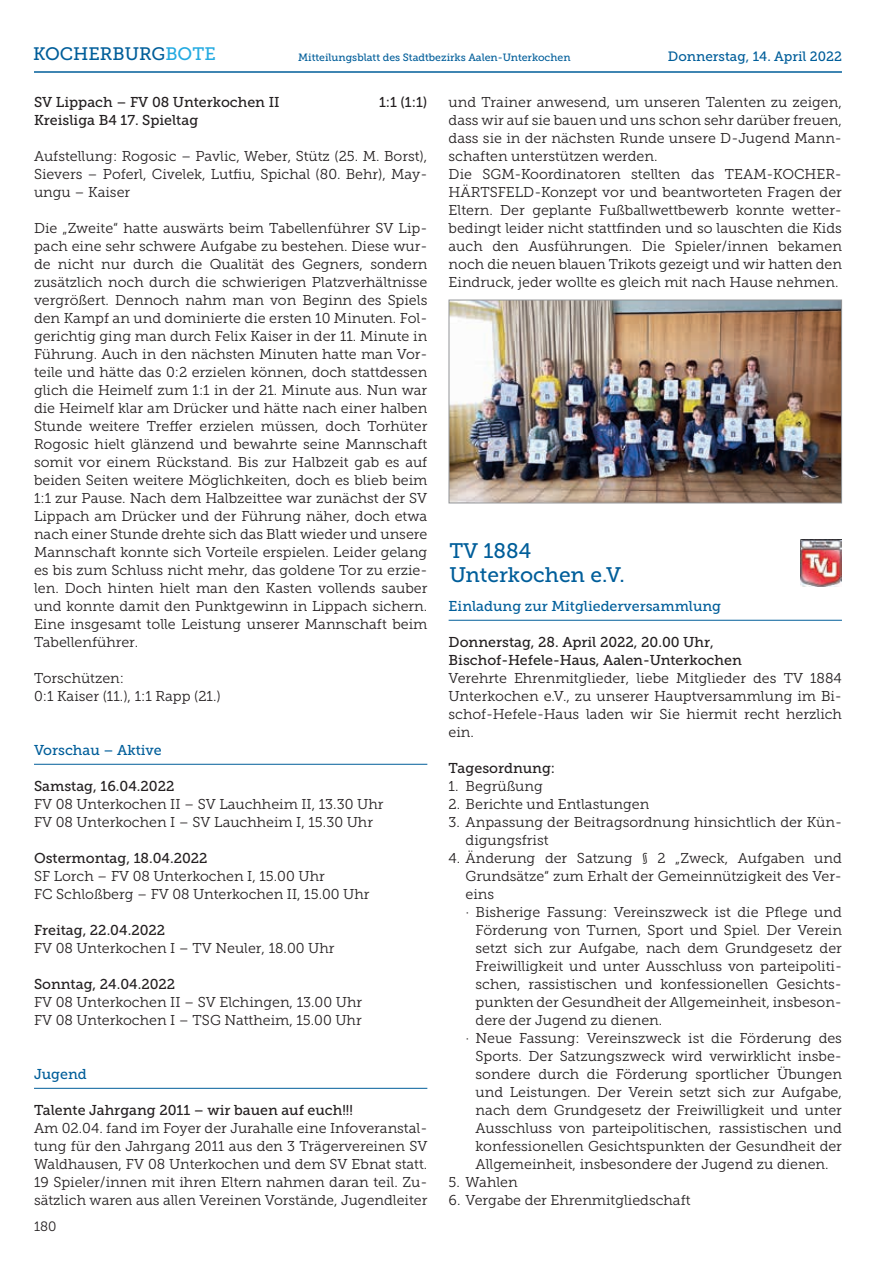
<style>
.page{position:relative;width:893px;height:1263px;background:#fff}
.page>*{position:absolute;margin:0;border:0;box-sizing:border-box;transform-origin:0 0}
.t1{font:21px/24px "Museo Slab 500";color:#005e9a}
.t2{font:18px "Museo Slab 500";color:#005e9a}
.t3{font:14.25px/18px "Museo Slab 300";color:#231f20}
.t4{font:14.25px/18px "Museo Slab 500";color:#231f20}
.t5{font:14.25px "Museo Slab 500";color:#005e9a}
.t6{font:13.5px "Museo Slab 500";color:#005e9a}
.t7{font:13.5px "Museo Slab 300";color:#231f20}
.t8{font:10.5px "Museo Slab 500";color:#005e9a}
.s1{color:#24aae1}
</style>
<div class="page">
<hr style="left:34px;top:71px;width:808px;height:2px;background:#005e9a">
<hr style="left:34px;top:764px;width:393px;height:1px;background:#005e9a">
<hr style="left:34px;top:1088px;width:393px;height:1px;background:#005e9a">
<hr style="left:449px;top:620px;width:393px;height:1px;background:#005e9a">
<img style="left:451px;top:302px;width:389px;height:199px">
<div style="left:449px;top:300px;width:393px;height:203px;border:1px solid #939598"></div>
<img style="left:801px;top:539px;width:41px;height:47px">
<p class="t2" style="left:33px;top:44px;width:184px">KOCHERBURG<span class="s1">BOTE</span></p>
<p class="t8" style="left:298px;top:51px;width:274px">Mitteilungsblatt des Stadtbezirks Aalen-Unterkochen</p>
<p class="t6" style="left:668px;top:49px;width:176px">Donnerstag, 14. April 2022</p>
<p class="t4" style="left:34px;top:93px;width:247px">SV Lippach – FV 08 Unterkochen II</p>
<p class="t4" style="left:379px;top:93px;width:50px">1:1 (1:1)</p>
<p class="t4" style="left:34px;top:111px;width:166px">Kreisliga B4 17. Spieltag</p>
<p class="t3" style="left:34px;top:147px;width:395px;text-align:justify">Aufstellung: Rogosic – Pavlic, Weber, Stütz (25. M. Borst), Sievers – Poferl, Civelek, Lutfiu, Spichal (80. Behr), May&shy;ungu – Kaiser</p>
<p class="t3" style="left:34px;top:219px;width:395px;text-align:justify">Die „Zweite“ hatte auswärts beim Tabellenführer SV Lip&shy;pach eine sehr schwere Aufgabe zu bestehen. Diese wur&shy;de nicht nur durch die Qualität des Gegners, sondern zusätzlich noch durch die schwierigen Platzverhältnisse vergrößert. Dennoch nahm man von Beginn des Spiels den Kampf an und dominierte die ersten 10 Minuten. Fol&shy;gerichtig ging man durch Felix Kaiser in der 11. Minute in Führung. Auch in den nächsten Minuten hatte man Vor&shy;teile und hätte das 0:2 erzielen können, doch stattdessen glich die Heimelf zum 1:1 in der 21. Minute aus. Nun war die Heimelf klar am Drücker und hätte nach einer halben Stunde weitere Treffer erzielen müssen, doch Torhüter Rogosic hielt glänzend und bewahrte seine Mannschaft somit vor einem Rückstand. Bis zur Halbzeit gab es auf beiden Seiten weitere Möglichkeiten, doch es blieb beim 1:1 zur Pause. Nach dem Halbzeittee war zunächst der SV Lippach am Drücker und der Führung näher, doch etwa nach einer Stunde drehte sich das Blatt wieder und unsere Mannschaft konnte sich Vorteile erspielen. Leider gelang es bis zum Schluss nicht mehr, das goldene Tor zu erzie&shy;len. Doch hinten hielt man den Kasten vollends sauber und konnte damit den Punktgewinn in Lippach sichern.<br>Eine insgesamt tolle Leistung unserer Mannschaft beim Tabellenführer.</p>
<p class="t3" style="left:34px;top:669px;width:188px">Torschützen:<br>0:1 Kaiser (11.), 1:1 Rapp (21.)</p>
<p class="t5" style="left:34px;top:742px;width:129px">Vorschau – Aktive</p>
<p class="t4" style="left:34px;top:777px;width:142px">Samstag, 16.04.2022</p>
<p class="t3" style="left:34px;top:795px;width:351px">FV 08 Unterkochen II – SV Lauchheim II, 13.30 Uhr<br>FV 08 Unterkochen I – SV Lauchheim I, 15.30 Uhr</p>
<p class="t4" style="left:34px;top:849px;width:175px">Ostermontag, 18.04.2022</p>
<p class="t3" style="left:34px;top:867px;width:337px">SF Lorch – FV 08 Unterkochen I, 15.00 Uhr<br>FC Schloßberg – FV 08 Unterkochen II, 15.00 Uhr</p>
<p class="t4" style="left:34px;top:921px;width:133px">Freitag, 22.04.2022</p>
<p class="t3" style="left:34px;top:939px;width:302px">FV 08 Unterkochen I – TV Neuler, 18.00 Uhr</p>
<p class="t4" style="left:34px;top:975px;width:143px">Sonntag, 24.04.2022</p>
<p class="t3" style="left:34px;top:993px;width:330px">FV 08 Unterkochen II – SV Elchingen, 13.00 Uhr<br>FV 08 Unterkochen I – TSG Nattheim, 15.00 Uhr</p>
<p class="t5" style="left:34px;top:1066px;width:54px">Jugend</p>
<p class="t4" style="left:34px;top:1101px;width:320px">Talente Jahrgang 2011 – wir bauen auf euch!!!</p>
<p class="t3" style="left:34px;top:1119px;width:395px;text-align:justify">Am 02.04. fand im Foyer der Jurahalle eine Infoveranstal&shy;tung für den Jahrgang 2011 aus den 3 Trägervereinen SV Waldhausen, FV 08 Unterkochen und dem SV Ebnat statt.<br>19 Spieler/innen mit ihren Eltern nahmen daran teil. Zu&shy;sätzlich waren aus allen Vereinen Vorstände, Jugendleiter</p>
<p class="t7" style="left:34px;top:1218px;width:24px">180</p>
<p class="t3" style="left:449px;top:93px;width:395px">und Trainer anwesend, um unseren Talenten zu zeigen, dass wir auf sie bauen und uns schon sehr darüber freuen, dass sie in der nächsten Runde unsere D-Jugend Mann&shy;schaften unterstützen werden.<br>Die SGM-Koordinatoren stellten das TEAM-KOCHER-HÄRTSFELD-Konzept vor und beantworteten Fragen der Eltern. Der geplante Fußballwettbewerb konnte wetter&shy;bedingt leider nicht stattfinden und so lauschten die Kids auch den Ausführungen. Die Spieler/innen bekamen noch die neuen blauen Trikots gezeigt und wir hatten den Eindruck, jeder wollte es gleich mit nach Hause nehmen.</p>
<h1 class="t1" style="left:449px;top:538px;width:177px">TV 1884<br>Unterkochen e.V.</h1>
<p class="t5" style="left:449px;top:598px;width:274px">Einladung zur Mitgliederversammlung</p>
<p class="t4" style="left:449px;top:633px;width:295px">Donnerstag, 28. April 2022, 20.00 Uhr,<br>Bischof-Hefele-Haus, Aalen-Unterkochen</p>
<p class="t3" style="left:449px;top:669px;width:395px;text-align:justify">Verehrte Ehrenmitglieder, liebe Mitglieder des TV 1884<br>Unterkochen e.V., zu unserer Hauptversammlung im Bi&shy;schof-Hefele-Haus laden wir Sie hiermit recht herzlich ein.</p>
<p class="t4" style="left:449px;top:759px;width:108px">Tagesordnung:</p>
<p class="t3" style="left:449px;top:777px;width:96px">1. Begrüßung</p>
<p class="t3" style="left:449px;top:795px;width:202px">2. Berichte und Entlastungen</p>
<p class="t3" style="left:466px;top:813px;width:378px;text-indent:-17px">3. Anpassung der Beitragsordnung hinsichtlich der Kün&shy;digungsfrist</p>
<p class="t3" style="left:449px;top:849px;width:395px">4. Änderung der Satzung § 2 „Zweck, Aufgaben und</p>
<p class="t3" style="left:466px;top:867px;width:378px">Grundsätze“ zum Erhalt der Gemeinnützigkeit des Ver-</p>
<p class="t3" style="left:466px;top:885px;width:30px">eins</p>
<p class="t3" style="left:466px;top:903px;width:378px">· Bisherige Fassung: Vereinszweck ist die Pflege und</p>
<p class="t3" style="left:476px;top:921px;width:368px">Förderung von Turnen, Sport und Spiel. Der Verein</p>
<p class="t3" style="left:476px;top:939px;width:368px">setzt sich zur Aufgabe, nach dem Grundgesetz der</p>
<p class="t3" style="left:476px;top:957px;width:368px">Freiwilligkeit und unter Ausschluss von parteipoliti-</p>
<p class="t3" style="left:476px;top:975px;width:368px">schen, rassistischen und konfessionellen Gesichts-</p>
<p class="t3" style="left:476px;top:993px;width:368px">punkten der Gesundheit der Allgemeinheit, insbeson-</p>
<p class="t3" style="left:476px;top:1011px;width:188px">dere der Jugend zu dienen.</p>
<p class="t3" style="left:466px;top:1029px;width:378px">· Neue Fassung: Vereinszweck ist die Förderung des</p>
<p class="t3" style="left:476px;top:1047px;width:368px">Sports. Der Satzungszweck wird verwirklicht insbe-</p>
<p class="t3" style="left:476px;top:1065px;width:368px">sondere durch die Förderung sportlicher Übungen</p>
<p class="t3" style="left:476px;top:1083px;width:368px">und Leistungen. Der Verein setzt sich zur Aufgabe,</p>
<p class="t3" style="left:476px;top:1101px;width:368px">nach dem Grundgesetz der Freiwilligkeit und unter</p>
<p class="t3" style="left:476px;top:1119px;width:368px">Ausschluss von parteipolitischen, rassistischen und</p>
<p class="t3" style="left:476px;top:1137px;width:368px">konfessionellen Gesichtspunkten der Gesundheit der</p>
<p class="t3" style="left:476px;top:1155px;width:354px">Allgemeinheit, insbesondere der Jugend zu dienen.</p>
<p class="t3" style="left:449px;top:1173px;width:71px">5. Wahlen</p>
<p class="t3" style="left:449px;top:1191px;width:243px">6. Vergabe der Ehrenmitgliedschaft</p>
</div>
